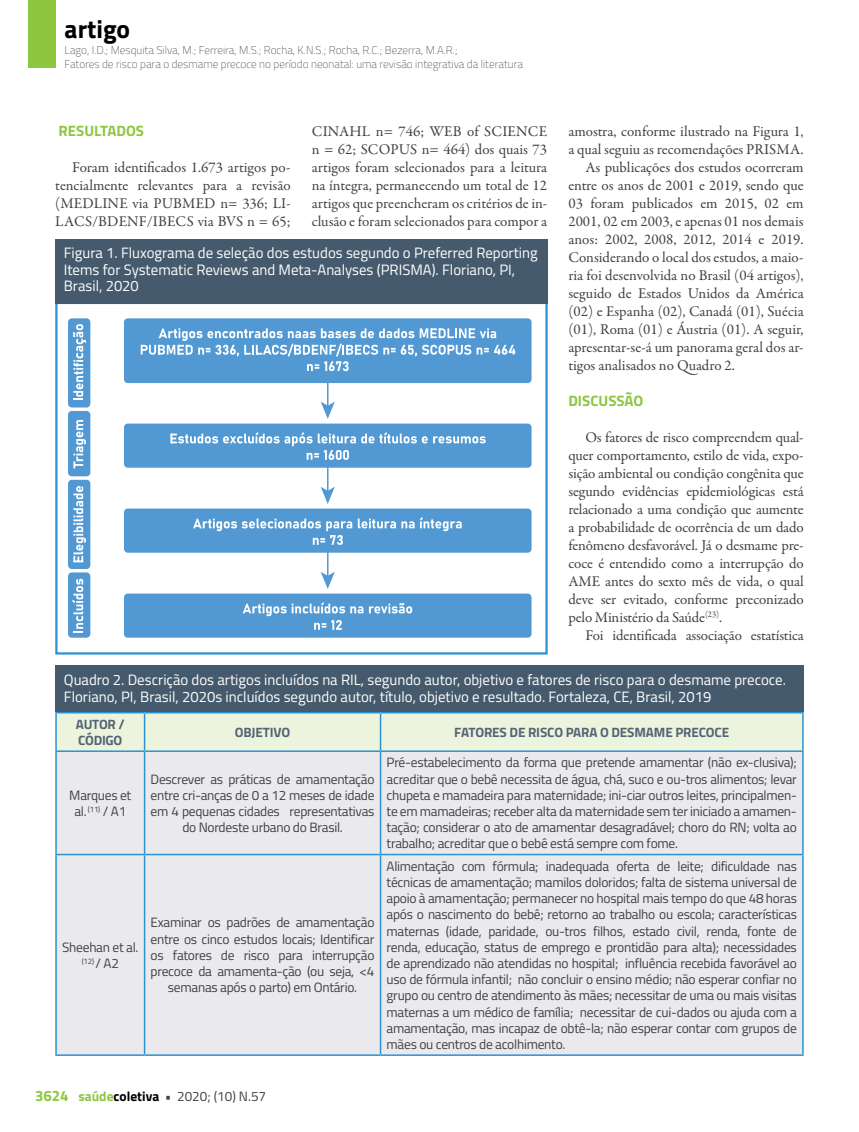
<style>
.page{position:relative;width:859px;height:1132px;background:#fff}
.page>*{position:absolute;margin:0;border:0;box-sizing:border-box;transform-origin:0 0}
.t1{font:700 25.5px "Titillium";color:#000}
.t2{font:15px/18px "Garamond Premr Pro";color:#414042;text-align:justify}
.t3{font:15px/16.5px "Titillium";color:#fff}
.t4{font:700 15px "Titillium";color:#8dc63f}
.t5{font:13.5px/16.2px "Titillium";letter-spacing:-.02em;color:#414042;text-align:center}
.t6{font:700 13.5px/16.2px "Titillium";letter-spacing:-.01em;color:#546475}
.t7{font:100 11.25px/13.5px "Titillium";color:#414042}
.t8{font:7.8px "Titillium";color:#414042}
.s1{font-size:13.5px}
.s2{font-weight:700;font-size:15px;color:#8dc63f}
.s3{font-weight:700;color:#8dc63f}
.s4{font-weight:700;color:#000}
.s5{font-weight:700}
</style>
<div class="page">
<div style="left:28px;top:0;width:27px;height:68px;background:#8dc63f"></div>
<div style="left:55px;top:302px;width:493px;height:352px;border:2px solid #2b93d1"></div>
<div style="left:55px;top:239px;width:493px;height:65px;background:#455a6c"></div>
<div style="left:68px;top:318px;width:22px;height:89px;background:#5299d3;border-radius:4px"></div>
<svg style="left:73px;top:324px;width:13px;height:76px"></svg>
<div style="left:68px;top:411px;width:22px;height:65px;background:#5299d3;border-radius:4px"></div>
<svg style="left:73px;top:420px;width:13px;height:48px"></svg>
<div style="left:68px;top:479px;width:22px;height:90px;background:#5299d3;border-radius:4px"></div>
<svg style="left:73px;top:486px;width:13px;height:76px"></svg>
<div style="left:68px;top:572px;width:22px;height:65px;background:#5299d3;border-radius:4px"></div>
<svg style="left:72px;top:578px;width:11px;height:54px"></svg>
<div style="left:124px;top:318px;width:407px;height:65px;background:#5299d3;border-radius:4px"></div>
<svg style="left:141px;top:328px;width:374px;height:43px"></svg>
<svg style="left:321px;top:383px;width:14px;height:36px"></svg>
<div style="left:124px;top:423px;width:407px;height:44px;background:#5299d3;border-radius:4px"></div>
<svg style="left:170px;top:432px;width:316px;height:72px"></svg>
<div style="left:124px;top:508px;width:407px;height:44px;background:#5299d3;border-radius:4px"></div>
<svg style="left:358px;top:517px;width:104px;height:14px"></svg>
<svg style="left:193px;top:518px;width:159px;height:26px"></svg>
<div style="left:124px;top:593px;width:407px;height:44px;background:#5299d3;border-radius:4px"></div>
<svg style="left:369px;top:603px;width:43px;height:10px"></svg>
<svg style="left:243px;top:602px;width:120px;height:27px"></svg>
<svg style="left:321px;top:552px;width:14px;height:36px"></svg>
<div style="left:57px;top:713px;width:745px;height:37px;background:#ecf4de"></div>
<div style="left:57px;top:751px;width:745px;height:302px;background:#eaeaec"></div>
<hr style="left:55px;top:713px;width:2px;height:37px;background:#2b93d1">
<hr style="left:144px;top:713px;width:1px;height:37px;background:#2b93d1">
<hr style="left:380px;top:713px;width:1px;height:37px;background:#2b93d1">
<hr style="left:802px;top:713px;width:2px;height:37px;background:#2b93d1">
<hr style="left:55px;top:751px;width:2px;height:102px;background:#2b93d1">
<hr style="left:144px;top:751px;width:1px;height:102px;background:#2b93d1">
<hr style="left:380px;top:751px;width:1px;height:102px;background:#2b93d1">
<hr style="left:802px;top:751px;width:2px;height:102px;background:#2b93d1">
<hr style="left:55px;top:855px;width:2px;height:198px;background:#2b93d1">
<hr style="left:144px;top:855px;width:1px;height:198px;background:#2b93d1">
<hr style="left:380px;top:855px;width:1px;height:198px;background:#2b93d1">
<hr style="left:802px;top:855px;width:2px;height:198px;background:#2b93d1">
<hr style="left:55px;top:711px;width:90px;height:2px;background:#2b93d1">
<hr style="left:145px;top:711px;width:236px;height:2px;background:#2b93d1">
<hr style="left:381px;top:711px;width:423px;height:2px;background:#2b93d1">
<hr style="left:55px;top:750px;width:90px;height:1px;background:#2b93d1">
<hr style="left:145px;top:750px;width:236px;height:1px;background:#2b93d1">
<hr style="left:381px;top:750px;width:423px;height:1px;background:#2b93d1">
<hr style="left:55px;top:853px;width:90px;height:2px;background:#2b93d1">
<hr style="left:145px;top:853px;width:236px;height:2px;background:#2b93d1">
<hr style="left:381px;top:853px;width:423px;height:2px;background:#2b93d1">
<hr style="left:55px;top:1053px;width:90px;height:2px;background:#2b93d1">
<hr style="left:145px;top:1053px;width:236px;height:2px;background:#2b93d1">
<hr style="left:381px;top:1053px;width:423px;height:2px;background:#2b93d1">
<div style="left:55px;top:665px;width:749px;height:47px;background:#455a6c"></div>
<h1 class="t1" style="left:65px;top:10px;width:67px">artigo</h1>
<p class="t7" style="left:65px;top:43px;width:460px">Lago, I.D.; Mesquita Silva, M.; Ferreira, M.S.; Rocha, K.N.S.; Rocha, R.C.; Bezerra, M.A.R.;<br>Fatores de risco para o desmame precoce no período neonatal: uma revisão integrativa da literatura</p>
<p class="t2" style="left:312px;top:122px;width:237px">CINAHL n= 746; WEB of SCIENCE n = 62; SCOPUS n= 464) dos quais 73 artigos foram selecionados para a leitura na íntegra, permanecendo um total de 12 artigos que preencheram os critérios de in&shy;clusão e foram selecionados para compor a</p>
<p class="t2" style="left:568px;top:122px;width:237px">amostra, conforme ilustrado na Figura 1,</p>
<p class="t4" style="left:59px;top:119px;width:87px">RESULTADOS</p>
<p class="t2" style="left:55px;top:158px;width:237px;text-indent:17px">Foram identificados 1.673 artigos po&shy;tencialmente relevantes para a revisão (MEDLINE via PUBMED n= 336; LI-LACS/BDENF/IBECS via BVS n = 65;</p>
<p class="t2" style="left:568px;top:140px;width:237px">a qual seguiu as recomendações PRISMA.</p>
<p class="t2" style="left:585px;top:158px;width:220px">As publicações dos estudos ocorreram</p>
<p class="t2" style="left:568px;top:176px;width:237px">entre os anos de 2001 e 2019, sendo que</p>
<p class="t2" style="left:568px;top:194px;width:237px">03 foram publicados em 2015, 02 em</p>
<p class="t2" style="left:568px;top:212px;width:237px">2001, 02 em 2003, e apenas 01 nos demais</p>
<p class="t2" style="left:568px;top:230px;width:237px">anos: 2002, 2008, 2012, 2014 e 2019.</p>
<p class="t2" style="left:568px;top:248px;width:237px">Considerando o local dos estudos, a maio-</p>
<p class="t2" style="left:568px;top:266px;width:237px">ria foi desenvolvida no Brasil (04 artigos),</p>
<p class="t2" style="left:568px;top:284px;width:237px">seguido de Estados Unidos da América</p>
<p class="t2" style="left:568px;top:302px;width:237px">(02) e Espanha (02), Canadá (01), Suécia</p>
<p class="t2" style="left:568px;top:320px;width:237px">(01), Roma (01) e Áustria (01). A seguir,</p>
<p class="t2" style="left:568px;top:338px;width:237px">apresentar-se-á um panorama geral dos ar-</p>
<p class="t2" style="left:568px;top:356px;width:168px">tigos analisados no Quadro 2.</p>
<p class="t4" style="left:568px;top:389px;width:76px">DISCUSSÃO</p>
<p class="t2" style="left:568px;top:428px;width:237px;text-indent:17px">Os fatores de risco compreendem qual&shy;quer comportamento, estilo de vida, expo&shy;sição ambiental ou condição congênita que segundo evidências epidemiológicas está relacionado a uma condição que aumente a probabilidade de ocorrência de um dado fenômeno desfavorável. Já o desmame pre&shy;coce é entendido como a interrupção do AME antes do sexto mês de vida, o qual deve ser evitado, conforme preconizado pelo Ministério da Saúde<sup>(23)</sup>.</p>
<p class="t2" style="left:585px;top:626px;width:220px">Foi identificada associação estatística</p>
<p class="t3" style="left:64px;top:244px;width:475px">Figura 1. Fluxograma de seleção dos estudos segundo o Preferred Reporting<br>Items for Systematic Reviews and Meta-Analyses (PRISMA). Floriano, PI,<br>Brasil, 2020</p>
<p class="t3" style="left:64px;top:671px;width:724px">Quadro 2. Descrição dos artigos incluídos na RIL, segundo autor, objetivo e fatores de risco para o desmame precoce.<br>Floriano, PI, Brasil, 2020s incluídos segundo autor, título, objetivo e resultado. Fortaleza, CE, Brasil, 2019</p>
<p class="t6" style="left:76px;top:715px;width:50px">AUTOR /<br>CÓDIGO</p>
<p class="t6" style="left:235px;top:723px;width:57px">OBJETIVO</p>
<p class="t6" style="left:454px;top:723px;width:276px">FATORES DE RISCO PARA O DESMAME PRECOCE</p>
<p class="t5" style="left:69px;top:786px;width:64px">Marques et al. <sup>(11)</sup> / A1</p>
<p class="t5" style="left:62px;top:938px;width:78px">Sheehan et al.</p>
<p class="t8" style="left:82px;top:954px;width:39px">(12) <span class="s1">/ A2</span></p>
<p class="t5" style="left:151px;top:769px;width:225px">Descrever as práticas de amamentação entre cri-anças de 0 a 12 meses de idade em 4 pequenas cidades representativas do Nordeste urbano do Brasil.</p>
<p class="t5" style="left:151px;top:913px;width:225px">Examinar os padrões de amamentação entre os cinco estudos locais; Identificar os fatores de risco para interrupção precoce da amamenta-ção (ou seja, &lt;4 semanas após o parto) em Ontário.</p>
<p class="t5" style="left:387px;top:753px;width:412px;text-align:justify">Pré-estabelecimento da forma que pretende amamentar (não ex-clusiva); acreditar que o bebê necessita de água, chá, suco e ou-tros alimentos; levar chupeta e mamadeira para maternidade; ini-ciar outros leites, principalmen&shy;te em mamadeiras; receber alta da maternidade sem ter iniciado a amamen&shy;tação; considerar o ato de amamentar desagradável; choro do RN; volta ao trabalho; acreditar que o bebê está sempre com fome.</p>
<p class="t5" style="left:387px;top:857px;width:412px;text-align:justify">Alimentação com fórmula; inadequada oferta de leite; dificuldade nas técnicas de amamentação; mamilos doloridos; falta de sistema universal de apoio à amamentação; permanecer no hospital mais tempo do que 48 horas após o nascimento do bebê; retorno ao trabalho ou escola; características maternas (idade, paridade, ou-tros filhos, estado civil, renda, fonte de renda, educação, status de emprego e prontidão para alta); necessidades de aprendizado não atendidas no hospital; influência recebida favorável ao uso de fórmula infantil; não concluir o ensino médio; não esperar confiar no grupo ou centro de atendimento às mães; necessitar de uma ou mais visitas maternas a um médico de família; necessitar de cui-dados ou ajuda com a amamentação, mas incapaz de obtê-la; não esperar contar com grupos de mães ou centros de acolhimento.</p>
<p class="t5" style="left:35px;top:1087px;width:233px"><span class="s2">3624</span> <span class="s3">saúde</span><span class="s4">coletiva</span> <span class="s5">•</span> 2020; (10) N.57</p>
</div>
